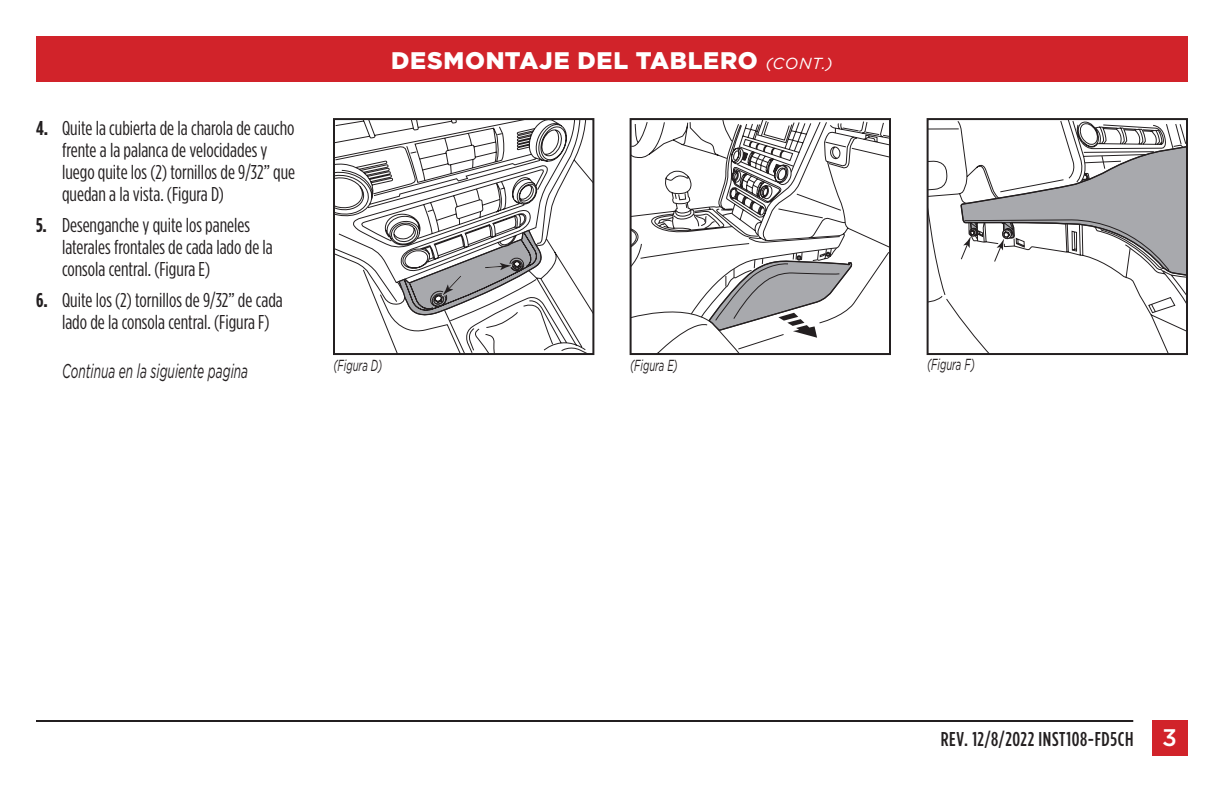
<style>
.page{position:relative;width:1224px;height:792px;background:#fff}
.page>*{position:absolute;margin:0;border:0;box-sizing:border-box;transform-origin:0 0}
.t1{font:900 24px "Gotham";letter-spacing:.03em;color:#fff}
.t2{font:500 24px "Gotham";color:#fff}
.t3{font:20px/22px "Gotham Condensed";color:#231f20}
.t4{font:italic 20px "Gotham";color:#231f20;scale:.6 1}
.t5{font:500 20px "Gotham Condensed";letter-spacing:.03em;color:#231f20}
.t6{font:italic 16px "Gotham";color:#231f20;scale:.6 1}
.s1{font-weight:700}
.s2{font-weight:400;font-style:italic;font-size:16px}
</style>
<div class="page">
<div style="left:36px;top:36px;width:1152px;height:45px;background:#d1232a"></div>
<div style="left:1152px;top:720px;width:36px;height:36px;background:#d1232a"></div>
<hr style="left:36px;top:720px;width:1097px;height:2px;background:#231f20">
<svg style="left:336px;top:121px;width:255px;height:231px"></svg>
<svg style="left:398px;top:229px;width:147px;height:94px"></svg>
<div style="left:333px;top:118px;width:261px;height:237px;border:2px solid #231f20"></div>
<svg style="left:837px;top:121px;width:51px;height:72px"></svg>
<svg style="left:633px;top:121px;width:204px;height:231px"></svg>
<svg style="left:640px;top:193px;width:248px;height:157px"></svg>
<svg style="left:700px;top:250px;width:152px;height:88px"></svg>
<div style="left:630px;top:118px;width:261px;height:237px;border:2px solid #231f20"></div>
<svg style="left:930px;top:121px;width:255px;height:231px"></svg>
<div style="left:927px;top:118px;width:261px;height:237px;border:2px solid #231f20"></div>
<p class="t3" style="left:62px;top:117px;width:235px;text-indent:-26px"><span class="s1">4.</span> Quite la cubierta de la charola de caucho frente a la palanca de velocidades y luego quite los (2) tornillos de 9/32” que quedan a la vista. (Figura D)</p>
<p class="t3" style="left:62px;top:214px;width:212px;text-indent:-26px"><span class="s1">5.</span> Desenganche y quite los paneles laterales frontales de cada lado de la consola central. (Figura E)</p>
<p class="t3" style="left:62px;top:289px;width:222px;text-indent:-26px"><span class="s1">6.</span> Quite los (2) tornillos de 9/32” de cada lado de la consola central. (Figura F)</p>
<p class="t4" style="left:62px;top:360px;width:312px">Continua en la siguiente pagina</p>
<p class="t1" style="left:391px;top:46px;width:443px">DESMONTAJE DEL TABLERO <span class="s2">(CONT.)</span></p>
<p class="t6" style="left:333px;top:357px;width:83px">(Figura D)</p>
<p class="t6" style="left:630px;top:357px;width:81px">(Figura E)</p>
<p class="t6" style="left:927px;top:355px;width:81px">(Figura F)</p>
<p class="t5" style="left:941px;top:728px;width:194px">REV. 12/8/2022 INST108-FD5CH</p>
<p class="t2" style="left:1162px;top:724px;width:16px">3</p>
</div>
